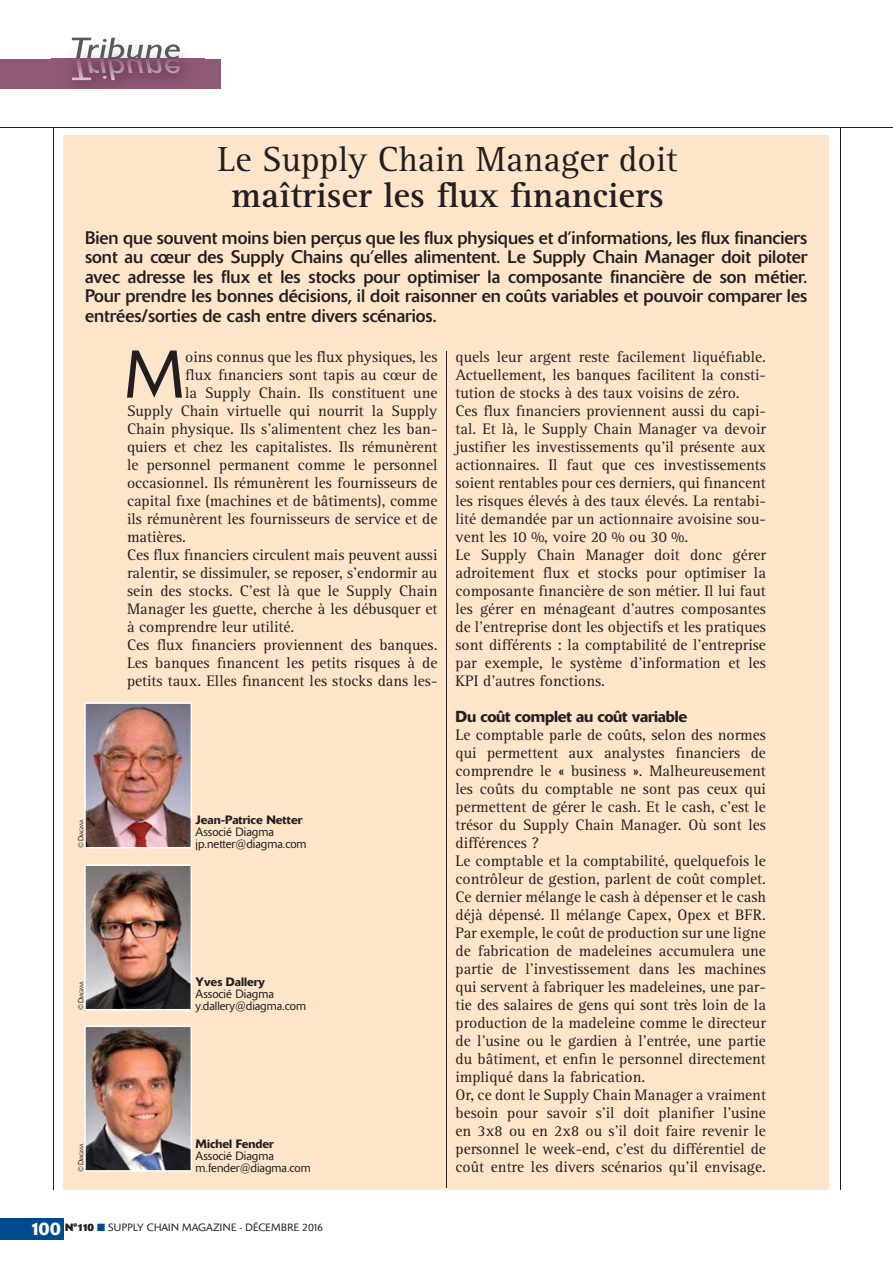
<style>
.page{position:relative;width:893px;height:1263px;background:#fff}
.page>*{position:absolute;margin:0;border:0;box-sizing:border-box;transform-origin:0 0}
.t1{font:300 66.75px "Delta";color:#231f20}
.t2{font:700 36px "Rotis Serif";color:#231f20}
.t3{font:36px "Rotis Serif";color:#231f20}
.t4{font:18px/19.5px "Delta";color:#231f20;text-align:justify}
.t5{font:15.75px/18px "Rotis Serif";color:#231f20}
.t6{font:500 15.75px "Delta";letter-spacing:-.015em;color:#231f20}
.t7{font:300 12px/12px "Delta";color:#231f20}
.t8{font:500 12px "Delta";color:#231f20}
.t9{font:300 10.5px "Delta";letter-spacing:.02em;color:#231f20}
.t10{font:300 5.25px "Delta";color:#231f20}
.s1{font-size:7.5px}
.s2{font-weight:500;font-size:18px;color:#fff}
.s3{font-weight:700}
.s4{color:#004a8f}
</style>
<div class="page">
<hr style="left:53px;top:128px;width:1px;height:1062px;background:#231f20">
<hr style="left:840px;top:128px;width:1px;height:1062px;background:#231f20">
<div style="left:64px;top:135px;width:765px;height:1055px;background:#ffe5ca"></div>
<div style="left:0;top:59px;width:220px;height:29px;background:#8f5873"></div>
<img style="left:52px;top:39px;width:152px;height:48px">
<svg style="left:72px;top:38px;width:108px;height:42px"></svg>
<hr style="left:0;top:127px;width:893px;height:1px;background:#231f20">
<div style="left:0;top:1218px;width:64px;height:22px;background:#004a8f"></div>
<hr style="left:446px;top:351px;width:1px;height:837px;background:#231f20">
<img style="left:84px;top:1026px;width:108px;height:146px">
<img style="left:84px;top:864px;width:108px;height:146px">
<img style="left:84px;top:702px;width:108px;height:146px">
<h2 class="t3" style="left:218px;top:146px;width:461px">Le Supply Chain Manager doit</h2>
<h2 class="t2" style="left:231px;top:182px;width:434px">maîtriser les flux financiers</h2>
<p class="t4" style="left:85px;top:230px;width:724px">Bien que souvent moins bien perçus que les flux physiques et d’informations, les flux financiers sont au cœur des Supply Chains qu’elles alimentent. Le Supply Chain Manager doit piloter avec adresse les flux et les stocks pour optimiser la composante financière de son métier.<br>Pour prendre les bonnes décisions, il doit raisonner en coûts variables et pouvoir comparer les entrées/sorties de cash entre divers scénarios.</p>
<h1 class="t1" style="left:124px;top:350px;width:63px">M</h1>
<p class="t5" style="left:185px;top:349px;width:254px">oins connus que les flux physiques, les</p>
<p class="t5" style="left:455px;top:349px;width:312px">quels leur argent reste facilement liquéfiable.<br>Actuellement, les banques facilitent la consti&shy;tution de stocks à des taux voisins de zéro.<br>Ces flux financiers proviennent aussi du capi&shy;tal. Et là, le Supply Chain Manager va devoir justifier les investissements qu’il présente aux actionnaires. Il faut que ces investissements soient rentables pour ces derniers, qui financent les risques élevés à des taux élevés. La rentabi&shy;lité demandée par un actionnaire avoisine sou&shy;vent les 10 %, voire 20 % ou 30 %.<br>Le Supply Chain Manager doit donc gérer adroitement flux et stocks pour optimiser la composante financière de son métier. Il lui faut les gérer en ménageant d’autres composantes de l’entreprise dont les objectifs et les pratiques sont différents : la comptabilité de l’entreprise par exemple, le système d’information et les KPI d’autres fonctions.</p>
<p class="t6" style="left:455px;top:711px;width:233px">Du coût complet au coût variable</p>
<p class="t5" style="left:455px;top:727px;width:312px">Le comptable parle de coûts, selon des normes qui permettent aux analystes financiers de comprendre le « business ». Malheureusement les coûts du comptable ne sont pas ceux qui permettent de gérer le cash. Et le cash, c’est le trésor du Supply Chain Manager. Où sont les différences ?<br>Le comptable et la comptabilité, quelquefois le contrôleur de gestion, parlent de coût complet.<br>Ce dernier mélange le cash à dépenser et le cash déjà dépensé. Il mélange Capex, Opex et BFR.<br>Par exemple, le coût de production sur une ligne de fabrication de madeleines accumulera une partie de l’investissement dans les machines qui servent à fabriquer les madeleines, une par&shy;tie des salaires de gens qui sont très loin de la production de la madeleine comme le directeur de l’usine ou le gardien à l’entrée, une partie du bâtiment, et enfin le personnel directement impliqué dans la fabrication.<br>Or, ce dont le Supply Chain Manager a vraiment besoin pour savoir s’il doit planifier l’usine en 3x8 ou en 2x8 ou s’il doit faire revenir le personnel le week-end, c’est du différentiel de coût entre les divers scénarios qu’il envisage.</p>
<p class="t5" style="left:185px;top:367px;width:254px">flux financiers sont tapis au cœur de</p>
<p class="t5" style="left:185px;top:385px;width:254px">la Supply Chain. Ils constituent une</p>
<p class="t5" style="left:127px;top:403px;width:312px">Supply Chain virtuelle qui nourrit la Supply</p>
<p class="t5" style="left:127px;top:421px;width:312px">Chain physique. Ils s’alimentent chez les ban-</p>
<p class="t5" style="left:127px;top:439px;width:312px">quiers et chez les capitalistes. Ils rémunèrent</p>
<p class="t5" style="left:127px;top:457px;width:312px">le personnel permanent comme le personnel</p>
<p class="t5" style="left:127px;top:475px;width:312px">occasionnel. Ils rémunèrent les fournisseurs de</p>
<p class="t5" style="left:127px;top:493px;width:312px">capital fixe (machines et de bâtiments), comme</p>
<p class="t5" style="left:127px;top:511px;width:312px">ils rémunèrent les fournisseurs de service et de</p>
<p class="t5" style="left:127px;top:529px;width:60px">matières.</p>
<p class="t5" style="left:127px;top:547px;width:312px">Ces flux financiers circulent mais peuvent aussi</p>
<p class="t5" style="left:127px;top:565px;width:312px">ralentir, se dissimuler, se reposer, s’endormir au</p>
<p class="t5" style="left:127px;top:583px;width:312px">sein des stocks. C’est là que le Supply Chain</p>
<p class="t5" style="left:127px;top:601px;width:312px">Manager les guette, cherche à les débusquer et</p>
<p class="t5" style="left:127px;top:619px;width:169px">à comprendre leur utilité.</p>
<p class="t5" style="left:127px;top:637px;width:312px">Ces flux financiers proviennent des banques.</p>
<p class="t5" style="left:127px;top:655px;width:312px">Les banques financent les petits risques à de</p>
<p class="t5" style="left:127px;top:673px;width:312px">petits taux. Elles financent les stocks dans les-</p>
<p class="t8" style="left:196px;top:815px;width:108px">Jean-Patrice Netter</p>
<p class="t7" style="left:196px;top:827px;width:112px">Associé Diagma jp.netter@diagma.com</p>
<p class="t10" style="left:80px;top:848px;width:30px;rotate:-90deg"><span class="s1">©D</span>IAGMA</p>
<p class="t8" style="left:196px;top:977px;width:71px">Yves Dallery</p>
<p class="t7" style="left:196px;top:989px;width:112px">Associé Diagma y.dallery@diagma.com</p>
<p class="t10" style="left:80px;top:1010px;width:30px;rotate:-90deg"><span class="s1">©D</span>IAGMA</p>
<p class="t8" style="left:196px;top:1139px;width:80px">Michel Fender</p>
<p class="t7" style="left:196px;top:1151px;width:117px">Associé Diagma m.fender@diagma.com</p>
<p class="t10" style="left:80px;top:1172px;width:30px;rotate:-90deg"><span class="s1">©D</span>IAGMA</p>
<p class="t9" style="left:30px;top:1224px;width:295px"><span class="s2">100</span> <span class="s3">N°110</span> <span class="s4">■</span> SUPPLY CHAIN MAGAZINE - DÉCEMBRE 2016</p>
</div>
